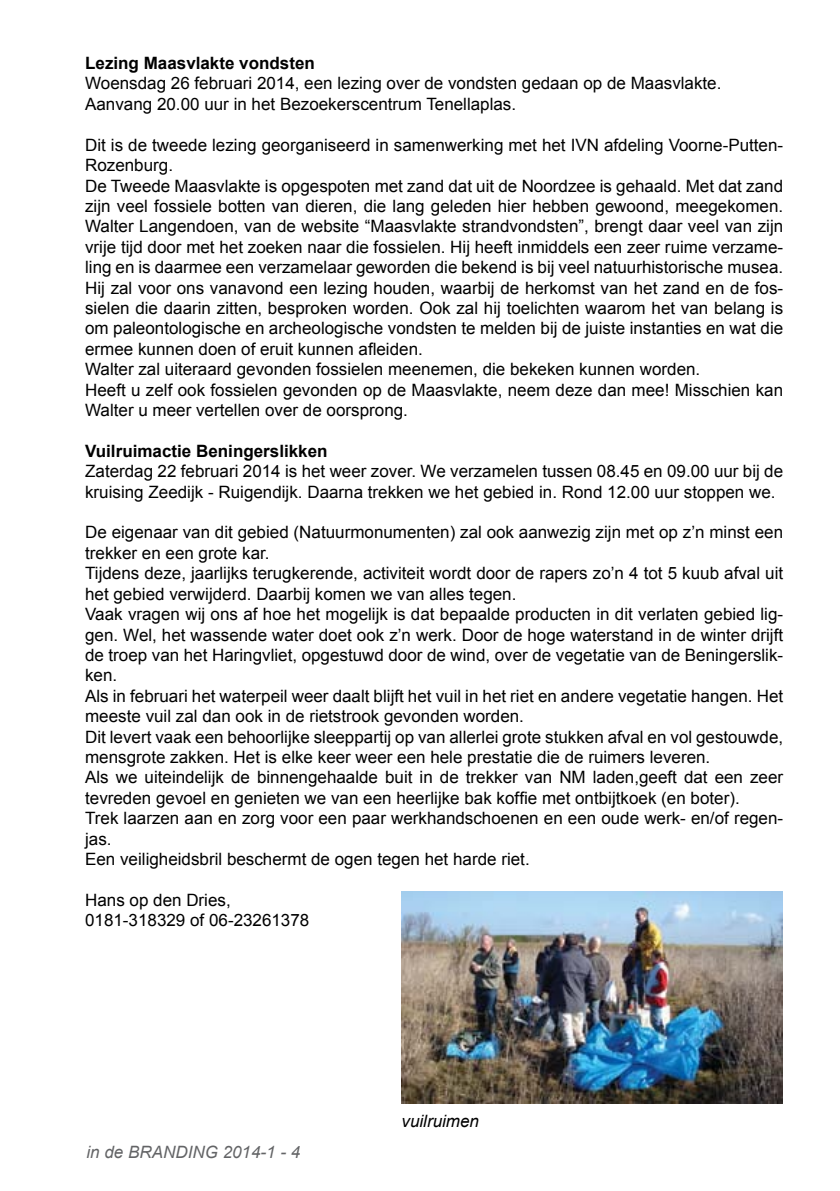
<style>
.page{position:relative;width:840px;height:1191px;background:#fff}
.page>*{position:absolute;margin:0;border:0;box-sizing:border-box;transform-origin:0 0}
.t1{font:17px/20.4px "Arial";color:#000}
.t2{font:700 17px "Arial";color:#000}
.t3{font:italic 17px "Arial";color:#636466}
.t4{font:italic 17px "Arial";color:#000}
</style>
<div class="page">
<img style="left:401px;top:891px;width:381px;height:212px">
<p class="t2" style="left:85px;top:52px;width:231px">Lezing Maasvlakte vondsten</p>
<p class="t1" style="left:85px;top:73px;width:637px">Woensdag 26 februari 2014, een lezing over de vondsten gedaan op de Maasvlakte.<br>Aanvang 20.00 uur in het Bezoekerscentrum Tenellaplas.</p>
<p class="t1" style="left:85px;top:135px;width:699px">Dit is de tweede lezing georganiseerd in samenwerking met het IVN afdeling Voorne-Putten-Rozenburg.<br>De Tweede Maasvlakte is opgespoten met zand dat uit de Noordzee is gehaald. Met dat zand zijn veel fossiele botten van dieren, die lang geleden hier hebben gewoond, meegekomen.<br>Walter Langendoen, van de website “Maasvlakte strandvondsten”, brengt daar veel van zijn vrije tijd door met het zoeken naar die fossielen. Hij heeft inmiddels een zeer ruime verzame&shy;ling en is daarmee een verzamelaar geworden die bekend is bij veel natuurhistorische musea.<br>Hij zal voor ons vanavond een lezing houden, waarbij de herkomst van het zand en de fos&shy;sielen die daarin zitten, besproken worden. Ook zal hij toelichten waarom het van belang is om paleontologische en archeologische vondsten te melden bij de juiste instanties en wat die ermee kunnen doen of eruit kunnen afleiden.<br>Walter zal uiteraard gevonden fossielen meenemen, die bekeken kunnen worden.<br>Heeft u zelf ook fossielen gevonden op de Maasvlakte, neem deze dan mee! Misschien kan Walter u meer vertellen over de oorsprong.</p>
<p class="t2" style="left:85px;top:439px;width:244px">Vuilruimactie Beningerslikken</p>
<p class="t1" style="left:85px;top:461px;width:699px">Zaterdag 22 februari 2014 is het weer zover. We verzamelen tussen 08.45 en 09.00 uur bij de kruising Zeedijk - Ruigendijk. Daarna trekken we het gebied in. Rond 12.00 uur stoppen we.</p>
<p class="t1" style="left:85px;top:522px;width:699px">De eigenaar van dit gebied (Natuurmonumenten) zal ook aanwezig zijn met op z’n minst een trekker en een grote kar.<br>Tijdens deze, jaarlijks terugkerende, activiteit wordt door de rapers zo’n 4 tot 5 kuub afval uit het gebied verwijderd. Daarbij komen we van alles tegen.<br>Vaak vragen wij ons af hoe het mogelijk is dat bepaalde producten in dit verlaten gebied lig&shy;gen. Wel, het wassende water doet ook z’n werk. Door de hoge waterstand in de winter drijft de troep van het Haringvliet, opgestuwd door de wind, over de vegetatie van de Beningerslik&shy;ken.<br>Als in februari het waterpeil weer daalt blijft het vuil in het riet en andere vegetatie hangen. Het meeste vuil zal dan ook in de rietstrook gevonden worden.<br>Dit levert vaak een behoorlijke sleeppartij op van allerlei grote stukken afval en vol gestouwde, mensgrote zakken. Het is elke keer weer een hele prestatie die de ruimers leveren.<br>Als we uiteindelijk de binnengehaalde buit in de trekker van NM laden,geeft dat een zeer tevreden gevoel en genieten we van een heerlijke bak koffie met ontbijtkoek (en boter).<br>Trek laarzen aan en zorg voor een paar werkhandschoenen en een oude werk- en/of regen&shy;jas.<br>Een veiligheidsbril beschermt de ogen tegen het harde riet.</p>
<p class="t1" style="left:85px;top:889px;width:225px">Hans op den Dries,<br>0181-318329 of 06-23261378</p>
<p class="t3" style="left:86px;top:1141px;width:215px">in de BRANDING 2014-1 - 4</p>
<p class="t4" style="left:401px;top:1109px;width:79px">vuilruimen</p>
</div>
